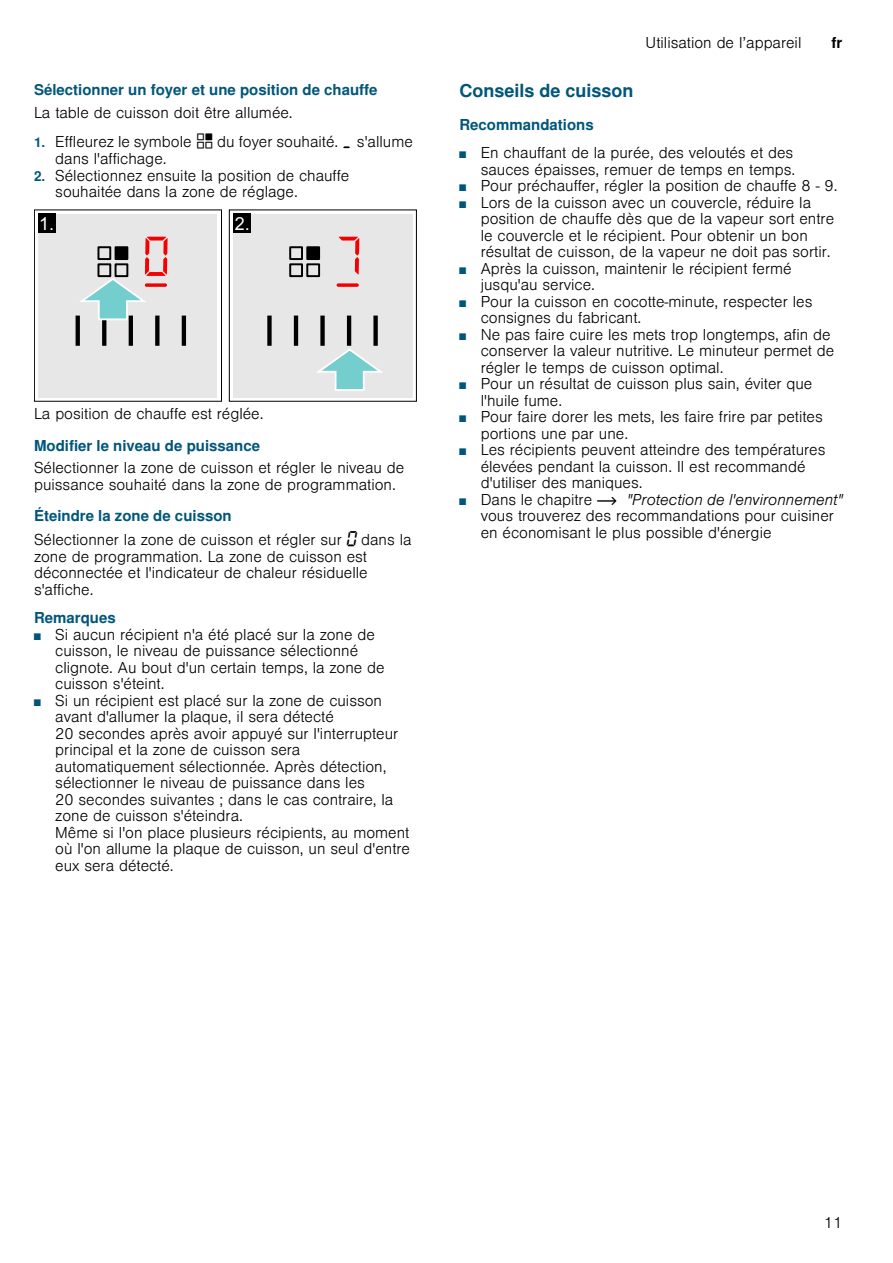
<style>
.page{position:relative;width:893px;height:1263px;background:#fff}
.page>*{position:absolute;margin:0;border:0;box-sizing:border-box;transform-origin:0 0}
.t1{font:700 18px "Nimbus San L";color:#00567a}
.t2{font:300 15px/16.5px "Nimbus San L";color:#000}
.t3{font:700 15px "Nimbus San L";color:#00567a}
.t4{font:700 15px "Nimbus San L";color:#000}
.s1{font-weight:700;font-size:13.5px;color:#00567a}
.s2{font-family:"BSH Symb PH3";font-weight:400;font-size:16.5px}
.s3{font-family:"BSH Symb All";font-weight:400;font-size:16.5px}
.s4{font-weight:700;color:#00567a}
.s5{font-size:9px;color:#00567a}
.s6{font-family:"BSH Symb PH1";font-weight:400}
.s7{font-style:italic}
</style>
<div class="page">
<svg style="left:34px;top:210px;width:187px;height:191px;background:#dad9d9"></svg>
<svg style="left:230px;top:210px;width:186px;height:191px;background:#dbdcdc"></svg>
<p class="t3" style="left:34px;top:80px;width:345px">Sélectionner un foyer et une position de chauffe</p>
<p class="t2" style="left:34px;top:103px;width:260px">La table de cuisson doit être allumée.</p>
<p class="t2" style="left:55px;top:132px;width:359px;line-height:17px;text-indent:-21px"><span class="s1">1.</span> Effleurez le symbole <span class="s2">»</span> du foyer souhaité. <span class="s3">¬</span> s'allume dans l'affichage.</p>
<p class="t2" style="left:55px;top:166px;width:295px;text-indent:-21px"><span class="s1">2.</span> Sélectionnez ensuite la position de chauffe souhaitée dans la zone de réglage.</p>
<p class="t2" style="left:34px;top:404px;width:231px">La position de chauffe est réglée.</p>
<p class="t3" style="left:34px;top:436px;width:227px">Modifier le niveau de puissance</p>
<p class="t2" style="left:34px;top:458px;width:372px">Sélectionner la zone de cuisson et régler le niveau de puissance souhaité dans la zone de programmation.</p>
<p class="t2" style="left:34px;top:503px;width:379px;line-height:23.5px"><span class="s4">Éteindre la zone de cuisson<br></span>Sélectionner la zone de cuisson et régler sur <span class="s3">‹</span> dans la</p>
<p class="t2" style="left:34px;top:547px;width:335px;text-align:justify">zone de programmation. La zone de cuisson est déconnectée et l'indicateur de chaleur résiduelle s'affiche.</p>
<p class="t3" style="left:34px;top:608px;width:83px">Remarques</p>
<p class="t2" style="left:55px;top:625px;width:331px;text-indent:-21px"><span class="s5">■</span> Si aucun récipient n'a été placé sur la zone de cuisson, le niveau de puissance sélectionné clignote. Au bout d'un certain temps, la zone de cuisson s'éteint.</p>
<p class="t2" style="left:55px;top:691px;width:356px;text-indent:-21px"><span class="s5">■</span> Si un récipient est placé sur la zone de cuisson avant d'allumer la plaque, il sera détecté<br>20 secondes après avoir appuyé sur l'interrupteur principal et la zone de cuisson sera automatiquement sélectionnée. Après détection, sélectionner le niveau de puissance dans les<br>20 secondes suivantes ; dans le cas contraire, la zone de cuisson s'éteindra.<br>Même si l'on place plusieurs récipients, au moment où l'on allume la plaque de cuisson, un seul d'entre eux sera détecté.</p>
<p class="t2" style="left:645px;top:33px;width:157px">Utilisation de l’appareil</p>
<p class="t4" style="left:831px;top:34px;width:12px">fr</p>
<p class="t1" style="left:459px;top:79px;width:176px">Conseils de cuisson</p>
<p class="t3" style="left:459px;top:115px;width:136px">Recommandations</p>
<p class="t2" style="left:459px;top:143px;width:337px;text-align:right"><span class="s5">■</span> En chauffant de la purée, des veloutés et des sauces épaisses, remuer de temps en temps.</p>
<p class="t2" style="left:459px;top:176px;width:379px"><span class="s5">■</span> Pour préchauffer, régler la position de chauffe 8 - 9.</p>
<p class="t2" style="left:480px;top:193px;width:355px;text-indent:-21px"><span class="s5">■</span> Lors de la cuisson avec un couvercle, réduire la position de chauffe dès que de la vapeur sort entre le couvercle et le récipient. Pour obtenir un bon résultat de cuisson, de la vapeur ne doit pas sortir.</p>
<p class="t2" style="left:480px;top:259px;width:312px;text-indent:-21px"><span class="s5">■</span> Après la cuisson, maintenir le récipient fermé jusqu'au service.</p>
<p class="t2" style="left:480px;top:292px;width:333px;text-indent:-21px"><span class="s5">■</span> Pour la cuisson en cocotte-minute, respecter les consignes du fabricant.</p>
<p class="t2" style="left:480px;top:325px;width:355px;text-indent:-21px"><span class="s5">■</span> Ne pas faire cuire les mets trop longtemps, afin de conserver la valeur nutritive. Le minuteur permet de régler le temps de cuisson optimal.</p>
<p class="t2" style="left:480px;top:374px;width:333px;text-indent:-21px"><span class="s5">■</span> Pour un résultat de cuisson plus sain, éviter que l'huile fume.</p>
<p class="t2" style="left:480px;top:407px;width:343px;text-indent:-21px"><span class="s5">■</span> Pour faire dorer les mets, les faire frire par petites portions une par une.</p>
<p class="t2" style="left:480px;top:440px;width:346px;text-indent:-21px"><span class="s5">■</span> Les récipients peuvent atteindre des températures élevées pendant la cuisson. Il est recommandé d'utiliser des maniques.</p>
<p class="t2" style="left:480px;top:490px;width:363px;text-indent:-21px"><span class="s5">■</span> Dans le chapitre <span class="s6">~</span> <span class="s7">"Protection de l'environnement" </span>vous trouverez des recommandations pour cuisiner en économisant le plus possible d'énergie</p>
<p class="t2" style="left:824px;top:1213px;width:20px">11</p>
</div>
